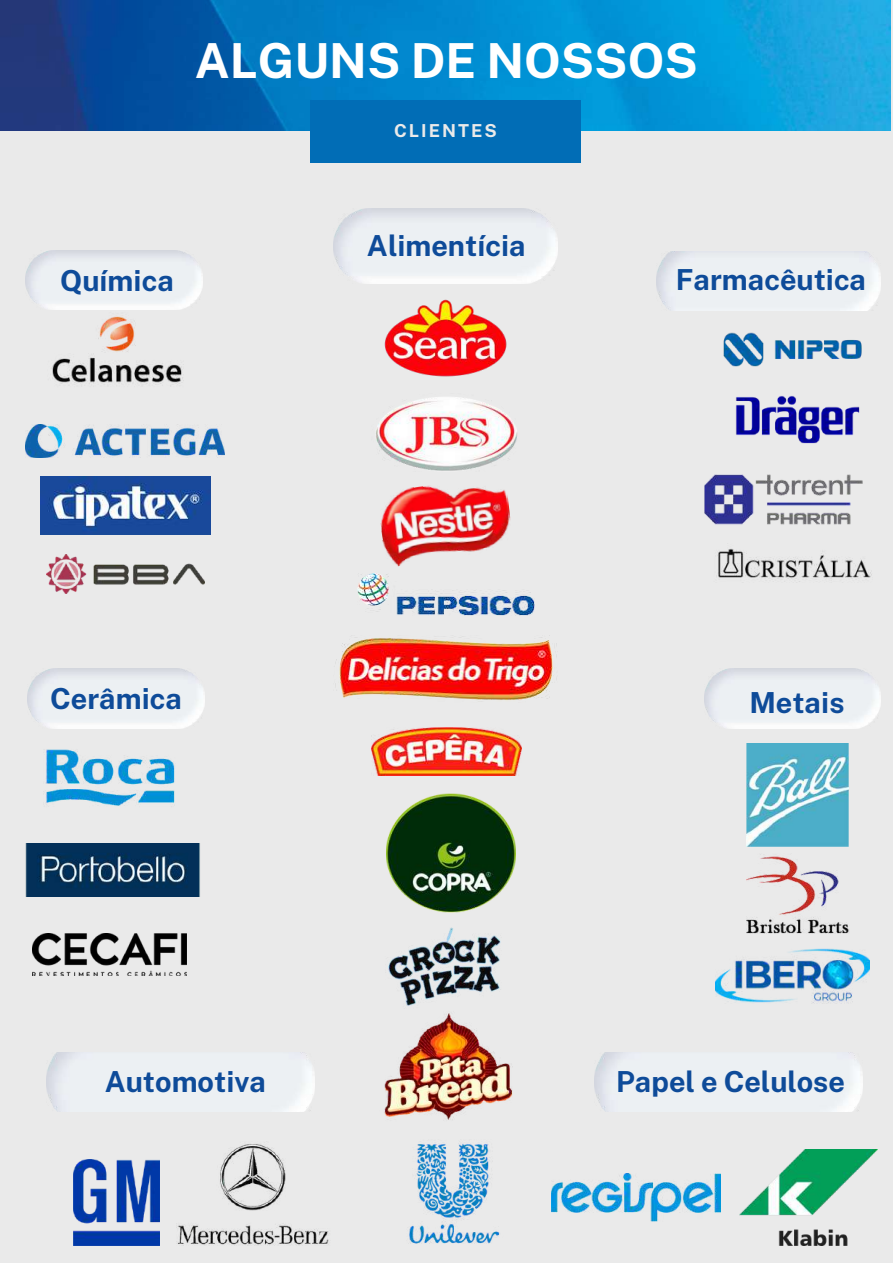
<style>
.page{position:relative;width:893px;height:1264px;background:#fff}
.page>*{position:absolute;margin:0;border:0;box-sizing:border-box;transform-origin:0 0}
.t1{font:700 48.3px "Public Sans";color:#fff}
.t2{font:700 28.95px "Public Sans";color:#0e4b99}
.t3{font:700 17.85px "Public Sans";letter-spacing:.115em;color:#eaeaea}
</style>
<div class="page">
<div style="left:0;top:0;width:892px;height:1262px;background:#eaeaea"></div>
<img style="left:0;top:0;width:890px;height:130px">
<div style="left:310px;top:100px;width:270px;height:62px;background:#016db6"></div>
<img style="left:52px;top:315px;width:131px;height:70px">
<img style="left:41px;top:477px;width:169px;height:57px">
<img style="left:47px;top:554px;width:157px;height:39px">
<img style="left:376px;top:397px;width:142px;height:74px">
<img style="left:380px;top:485px;width:131px;height:82px">
<img style="left:409px;top:1148px;width:91px;height:96px">
<img style="left:384px;top:299px;width:123px;height:78px">
<img style="left:371px;top:727px;width:150px;height:48px">
<img style="left:358px;top:574px;width:176px;height:41px">
<img style="left:335px;top:635px;width:222px;height:66px">
<img style="left:388px;top:927px;width:113px;height:78px">
<img style="left:723px;top:332px;width:139px;height:35px">
<img style="left:735px;top:396px;width:125px;height:48px">
<img style="left:704px;top:474px;width:159px;height:48px">
<img style="left:746px;top:743px;width:102px;height:103px">
<img style="left:46px;top:749px;width:129px;height:57px">
<img style="left:25px;top:844px;width:175px;height:52px">
<img style="left:33px;top:933px;width:154px;height:42px">
<img style="left:551px;top:1173px;width:170px;height:48px">
<img style="left:739px;top:1149px;width:138px;height:96px">
<img style="left:73px;top:1159px;width:86px;height:86px">
<img style="left:177px;top:1144px;width:152px;height:101px">
<img style="left:746px;top:856px;width:103px;height:78px">
<img style="left:26px;top:250px;width:176px;height:60px">
<img style="left:28px;top:669px;width:176px;height:59px">
<img style="left:656px;top:251px;width:224px;height:60px">
<img style="left:704px;top:669px;width:176px;height:59px">
<img style="left:594px;top:1052px;width:268px;height:59px">
<img style="left:47px;top:1052px;width:267px;height:59px">
<img style="left:333px;top:208px;width:225px;height:75px">
<img style="left:26px;top:424px;width:199px;height:33px">
<img style="left:713px;top:522px;width:159px;height:60px">
<img style="left:715px;top:948px;width:154px;height:55px">
<img style="left:384px;top:1005px;width:129px;height:143px">
<img style="left:386px;top:793px;width:130px;height:119px">
<h1 class="t1" style="left:195px;top:32px;width:504px">ALGUNS DE NOSSOS</h1>
<p class="t3" style="left:394px;top:120px;width:104px">CLIENTES</p>
<p class="t2" style="left:367px;top:229px;width:160px">Alimentícia</p>
<p class="t2" style="left:60px;top:263px;width:115px">Química</p>
<p class="t2" style="left:675px;top:262px;width:192px">Farmacêutica</p>
<p class="t2" style="left:50px;top:681px;width:133px">Cerâmica</p>
<p class="t2" style="left:749px;top:685px;width:97px">Metais</p>
<p class="t2" style="left:105px;top:1064px;width:163px">Automotiva</p>
<p class="t2" style="left:616px;top:1064px;width:230px">Papel e Celulose</p>
</div>
